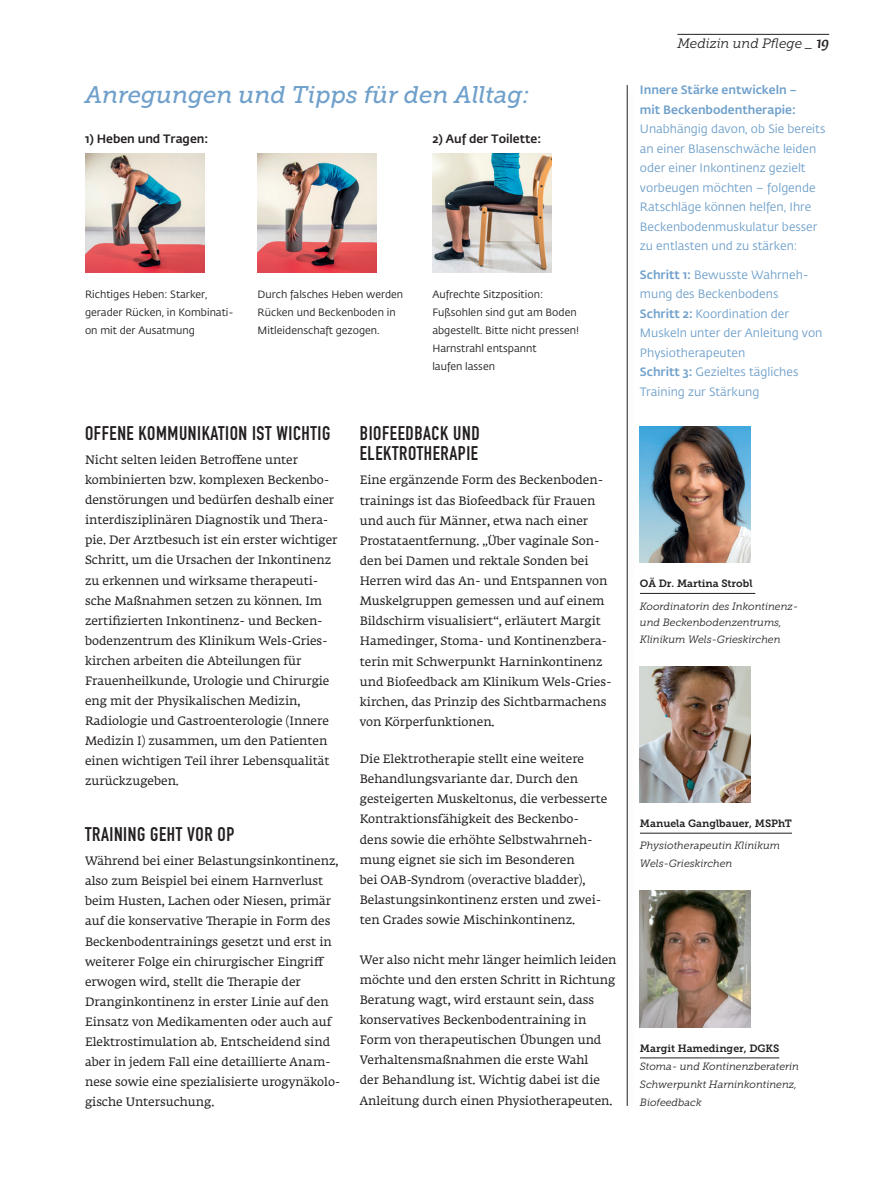
<style>
.page{position:relative;width:893px;height:1191px;background:#fff}
.page>*{position:absolute;margin:0;border:0;box-sizing:border-box;transform-origin:0 0}
.t1{font:italic 24px "Museo Slab 500";color:#6fa0cb}
.t2{font:19.5px/20.1px "DIN Engschrift";letter-spacing:.03em;color:#231f20}
.t3{font:italic 13.5px "Museo Slab 300";color:#231f20}
.t4{font:12px/20.1px "Fedra Serif A Std";color:#231f20}
.t5{font:12px/19.5px "Fedra Sans Std";color:#6fa0cb}
.t6{font:500 12px/19.5px "Fedra Sans Std";color:#6fa0cb}
.t7{font:500 12px "Fedra Sans Std";color:#231f20}
.t8{font:10.5px/18px "Fedra Sans Std";color:#231f20}
.t9{font:italic 10.5px/18px "Museo Slab 300";color:#231f20}
.t10{font:10.5px "Museo Slab 700";color:#231f20}
.s1{font-family:"Fedra Serif A Std Demi";font-size:15px}
.s2{font-weight:500}
</style>
<div class="page">
<hr style="left:677px;top:34px;width:152px;height:1px;background:#231f20">
<img style="left:85px;top:154px;width:119px;height:119px">
<img style="left:258px;top:154px;width:119px;height:119px">
<img style="left:432px;top:154px;width:119px;height:119px">
<img style="left:640px;top:666px;width:110px;height:136px">
<hr style="left:640px;top:833px;width:152px;height:1px;background:#231f20">
<img style="left:640px;top:891px;width:110px;height:136px">
<hr style="left:640px;top:1057px;width:139px;height:1px;background:#231f20">
<img style="left:640px;top:426px;width:110px;height:136px">
<hr style="left:640px;top:593px;width:115px;height:1px;background:#231f20">
<div style="left:623px;top:85px;width:13px;height:1029px;background:#231f20;opacity:.28"></div>
<hr style="left:627px;top:85px;width:1px;height:1021px;background:#231f20">
<h1 class="t1" style="left:85px;top:82px;width:446px">Anregungen und Tipps für den Alltag:</h1>
<p class="t7" style="left:85px;top:132px;width:125px">1) Heben und Tragen:</p>
<p class="t7" style="left:432px;top:132px;width:110px">2) Auf der Toilette:</p>
<p class="t8" style="left:85px;top:285px;width:150px">Richtiges Heben: Starker, gerader Rücken, in Kombinati&shy;on mit der Ausatmung</p>
<p class="t8" style="left:258px;top:285px;width:147px">Durch falsches Heben werden<br>Rücken und Beckenboden in<br>Mitleidenschaft gezogen.</p>
<p class="t8" style="left:432px;top:285px;width:148px">Aufrechte Sitzposition:<br>Fußsohlen sind gut am Boden abgestellt. Bitte nicht pressen!<br>Harnstrahl entspannt<br>laufen lassen</p>
<h2 class="t2" style="left:85px;top:423px;width:9px">OFFE</h2>
<h2 class="t2" style="left:117px;top:423px;width:215px">NE KOMMUNIKATION IST WICHTIG</h2>
<p class="t4" style="left:85px;top:451px;width:254px">Nicht selten leiden Betroffene unter kombinierten bzw. komplexen Beckenbo&shy;denstörungen und bedürfen deshalb einer interdisziplinären Diagnostik und Thera&shy;pie. Der Arztbesuch ist ein erster wichtiger Schritt, um die Ursachen der Inkontinenz zu erkennen und wirksame therapeuti&shy;sche Maßnahmen setzen zu können. Im zertifizierten Inkontinenz- und Becken&shy;bodenzentrum des Klinikum Wels-Gries&shy;kirchen arbeiten die Abteilungen für Frauenheilkunde, Urologie und Chirurgie eng mit der Physikalischen Medizin, Radiologie und Gastroenterologie (Innere Medizin I) zusammen, um den Patienten einen wichtigen Teil ihrer Lebensqualität zurückzugeben.</p>
<h2 class="t2" style="left:85px;top:824px;width:142px">TRAINING GEHT VOR OP</h2>
<p class="t4" style="left:85px;top:852px;width:257px">Während bei einer Belastungsinkontinenz, also zum Beispiel bei einem Harnverlust beim Husten, Lachen oder Niesen, primär auf die konservative Therapie in Form des Beckenbodentrainings gesetzt und erst in weiterer Folge ein chirurgischer Eingriff erwogen wird, stellt die Therapie der Dranginkontinenz in erster Linie auf den Einsatz von Medikamenten oder auch auf Elektrostimulation ab. Entscheidend sind aber in jedem Fall eine detaillierte Anam&shy;nese sowie eine spezialisierte urogynäkolo&shy;gische Untersuchung.</p>
<h2 class="t2" style="left:360px;top:423px;width:121px">BIOFEEDBACK UND<br>ELEKTROTHERAPIE</h2>
<p class="t4" style="left:360px;top:471px;width:253px">Eine ergänzende Form des Beckenboden&shy;trainings ist das Biofeedback für Frauen und auch für Männer, etwa nach einer Prostataentfernung. „Über vaginale Son&shy;den bei Damen und rektale Sonden bei Herren wird das An- und Entspannen von Muskelgruppen gemessen und auf einem Bildschirm visualisiert“, erläutert Margit Hamedinger, Stoma- und Kontinenzbera&shy;terin mit Schwerpunkt Harninkontinenz und Biofeedback am Klinikum Wels-Gries&shy;kirchen, das Prinzip des Sichtbarmachens von Körperfunktionen.</p>
<p class="t4" style="left:360px;top:750px;width:249px">Die Elektrotherapie stellt eine weitere Behandlungsvariante dar. Durch den gesteigerten Muskeltonus, die verbesserte Kontraktionsfähigkeit des Beckenbo&shy;dens sowie die erhöhte Selbstwahrneh&shy;mung eignet sie sich im Besonderen<br>bei OAB-Syndrom (overactive bladder), Belastungsinkontinenz ersten und zwei&shy;ten Grades sowie Mischinkontinenz.</p>
<p class="t4" style="left:360px;top:950px;width:258px">Wer also nicht mehr länger heimlich leiden möchte und den ersten Schritt in Richtung Beratung wagt, wird erstaunt sein, dass konservatives Beckenbodentraining in Form von therapeutischen Übungen und Verhaltensmaßnahmen die erste Wahl<br>der Behandlung ist. Wichtig dabei ist die Anleitung durch einen Physiotherapeuten.</p>
<p class="t3" style="left:677px;top:36px;width:153px">Medizin und Pflege _ <span class="s1">19</span></p>
<p class="t6" style="left:640px;top:81px;width:159px">I nnere Stärke entwickeln – mit Beckenbodentherapie:</p>
<p class="t5" style="left:640px;top:120px;width:187px">Unabhängig davon, ob Sie bereits an einer Blasenschwäche leiden oder einer Inkontinenz gezielt vorbeugen möchten – folgende<br>Ratschläge können helfen, Ihre<br>Beckenbodenmuskulatur besser zu entlasten und zu stärken:</p>
<p class="t5" style="left:640px;top:265px;width:184px"><span class="s2">Schritt 1:</span> Bewusste Wahrneh&shy;mung des Beckenbodens<br><span class="s2">Schritt 2:</span> Koordination der<br>Muskeln unter der Anleitung von<br>Physiotherapeuten<br><span class="s2">Schritt 3:</span> Gezieltes tägliches<br>Training zur Stärkung</p>
<p class="t10" style="left:640px;top:578px;width:114px">OÄ Dr. Martina Strobl</p>
<p class="t9" style="left:640px;top:598px;width:160px;line-height:16.5px">Koordinatorin des Inkontinenz&shy;und Beckenbodenzentrums,<br>Klinikum Wels-Grieskirchen</p>
<p class="t10" style="left:640px;top:817px;width:154px">Manuela Ganglbauer, MSPhT</p>
<p class="t9" style="left:640px;top:837px;width:142px">Physiotherapeutin Klinikum<br>Wels-Grieskirchen</p>
<p class="t10" style="left:640px;top:1042px;width:141px">Margit Hamedinger, DGKS</p>
<p class="t9" style="left:640px;top:1057px;width:161px">Stoma- und Kontinenzberaterin<br>Schwerpunkt Harninkontinenz,<br>Biofeedback</p>
</div>
